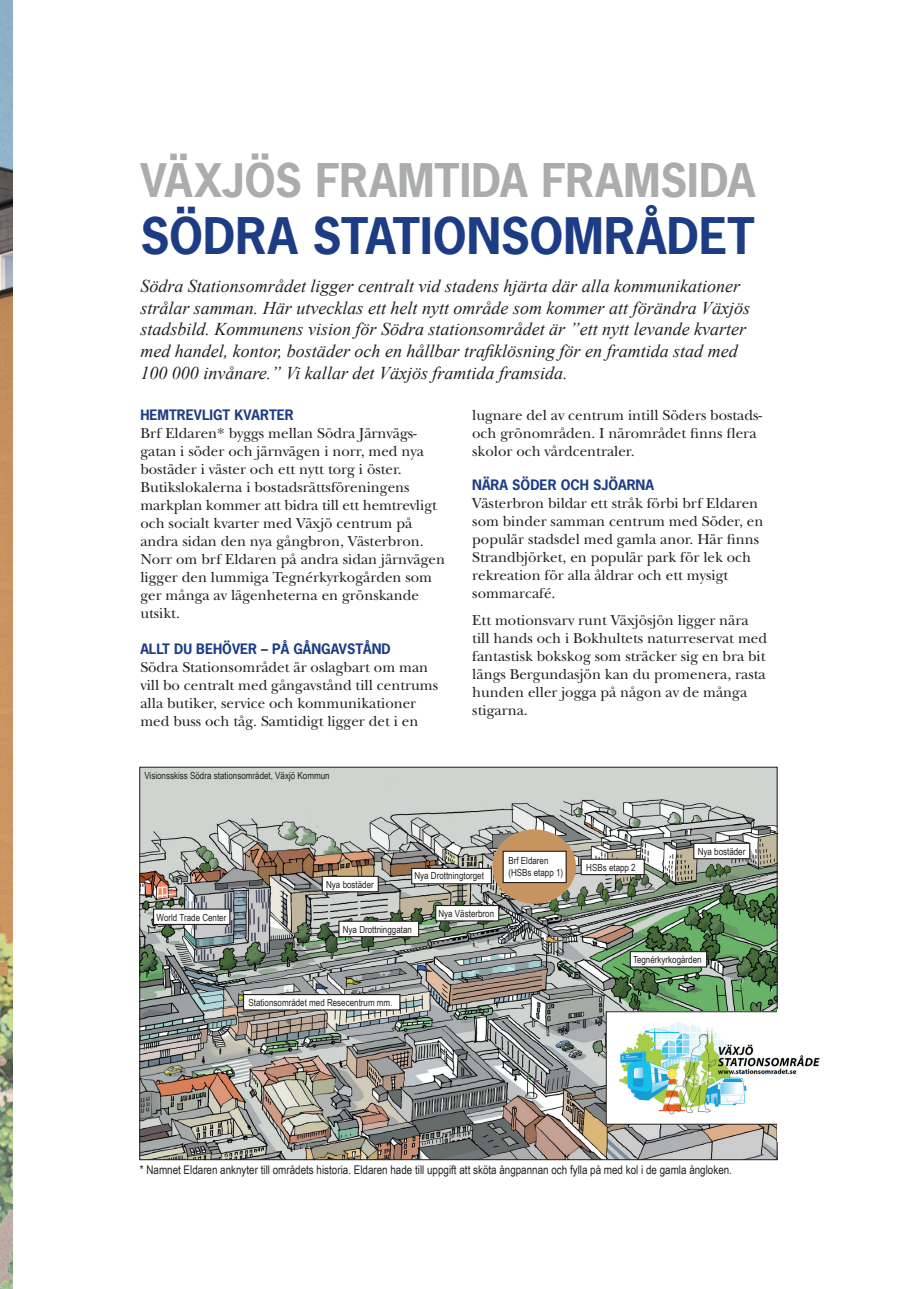
<style>
.page{position:relative;width:919px;height:1289px;background:#fff}
.page>*{position:absolute;margin:0;border:0;box-sizing:border-box;transform-origin:0 0}
.t1{font:700 47.25px "News Gothic";color:#1c3c84}
.t2{font:700 43.5px "News Gothic";color:#abadad}
.t3{font:italic 18px/21.6px "Times New Roman";color:#231f20}
.t4{font:15px/18px "New Baskerville Std";color:#231f20}
.t5{font:700 13.5px "News Gothic";color:#1c3c84}
.t6{font:12px "Arial Narrow";color:#231f20}
.t7{font:9.75px/11.7px "Arial Narrow";color:#231f20}
</style>
<div class="page">
<img style="left:0;top:0;width:13px;height:1288px">
<img style="left:141px;top:769px;width:634px;height:388px">
<div style="left:153px;top:909px;width:77px;height:15px;background:#fff"></div>
<div style="left:153px;top:908px;width:77px;height:17px;border:1px solid #231f20"></div>
<div style="left:492px;top:829px;width:84px;height:74px;background:#c7935f;border-radius:50%"></div>
<div style="left:435px;top:905px;width:63px;height:15px;background:#fff"></div>
<div style="left:435px;top:905px;width:64px;height:16px;border:1px solid #231f20"></div>
<div style="left:630px;top:951px;width:76px;height:16px;background:#fff"></div>
<div style="left:629px;top:951px;width:78px;height:16px;border:1px solid #231f20"></div>
<div style="left:503px;top:851px;width:63px;height:31px;background:#fff"></div>
<div style="left:502px;top:850px;width:64px;height:33px;border:1px solid #231f20"></div>
<div style="left:243px;top:994px;width:157px;height:15px;background:#fff"></div>
<div style="left:243px;top:994px;width:157px;height:16px;border:1px solid #231f20"></div>
<div style="left:339px;top:921px;width:79px;height:15px;background:#fff"></div>
<div style="left:338px;top:920px;width:81px;height:17px;border:1px solid #231f20"></div>
<div style="left:322px;top:876px;width:56px;height:15px;background:#fff"></div>
<div style="left:322px;top:875px;width:57px;height:17px;border:1px solid #231f20"></div>
<div style="left:693px;top:843px;width:56px;height:15px;background:#fff"></div>
<div style="left:693px;top:842px;width:57px;height:17px;border:1px solid #231f20"></div>
<div style="left:581px;top:859px;width:63px;height:15px;background:#fff"></div>
<div style="left:580px;top:858px;width:64px;height:17px;border:1px solid #231f20"></div>
<div style="left:411px;top:868px;width:80px;height:15px;background:#fff"></div>
<div style="left:411px;top:867px;width:81px;height:17px;border:1px solid #231f20"></div>
<div style="left:606px;top:1011px;width:213px;height:113px;background:#fff"></div>
<div style="left:606px;top:1011px;width:213px;height:113px;border:1px solid #231f20"></div>
<div style="left:777px;top:1009px;width:49px;height:133px;background:#fff"></div>
<img style="left:619px;top:1022px;width:201px;height:93px">
<h2 class="t2" style="left:140px;top:151px;width:616px">VÄXJÖS FRAMTIDA FRAMSIDA</h2>
<h1 class="t1" style="left:140px;top:204px;width:615px">SÖDRA STATIONSOMRÅDET</h1>
<p class="t3" style="left:140px;top:275px;width:611px">Södra Stationsområdet ligger centralt vid stadens hjärta där alla kommunikationer strålar samman. Här utvecklas ett helt nytt område som kommer att förändra Växjös stadsbild. Kommunens vision för Södra stationsområdet är ”ett nytt levande kvarter med handel, kontor, bostäder och en hållbar trafiklösning för en framtida stad med 100 000 invånare.” Vi kallar det Växjös framtida framsida.</p>
<p class="t5" style="left:140px;top:406px;width:155px">HEMTREVLIGT KVARTER</p>
<p class="t4" style="left:140px;top:424px;width:306px">Brf Eldaren* byggs mellan Södra Järnvägs&shy;gatan i söder och järnvägen i norr, med nya bostäder i väster och ett nytt torg i öster.<br>Butikslokalerna i bostadsrättsföreningens markplan kommer att bidra till ett hemtrevligt och socialt kvarter med Växjö centrum på andra sidan den nya gångbron, Västerbron.<br>Norr om brf Eldaren på andra sidan järnvägen ligger den lummiga Tegnérkyrkogården som ger många av lägenheterna en grönskande utsikt.</p>
<p class="t5" style="left:140px;top:640px;width:252px">ALLT DU BEHÖVER – PÅ GÅNGAVSTÅND</p>
<p class="t4" style="left:140px;top:658px;width:299px">Södra Stationsområdet är oslagbart om man vill bo centralt med gångavstånd till centrums alla butiker, service och kommunikationer med buss och tåg. Samtidigt ligger det i en</p>
<p class="t7" style="left:144px;top:769px;width:187px">Visionsskiss Södra stationsområdet, Växjö Kommun</p>
<p class="t4" style="left:472px;top:406px;width:291px">lugnare del av centrum intill Söders bostads&shy;och grönområden. I närområdet finns flera skolor och vårdcentraler.</p>
<p class="t5" style="left:472px;top:476px;width:183px">NÄRA SÖDER OCH SJÖARNA</p>
<p class="t4" style="left:472px;top:494px;width:292px">Västerbron bildar ett stråk förbi brf Eldaren som binder samman centrum med Söder, en populär stadsdel med gamla anor. Här finns Strandbjörket, en populär park för lek och rekreation för alla åldrar och ett mysigt sommarcafé.</p>
<p class="t4" style="left:472px;top:610px;width:296px">Ett motionsvarv runt Växjösjön ligger nära till hands och i Bokhultets naturreservat med fantastisk bokskog som sträcker sig en bra bit längs Bergundasjön kan du promenera, rasta hunden eller jogga på någon av de många stigarna.</p>
<p class="t7" style="left:326px;top:878px;width:49px">Nya bostäder</p>
<p class="t7" style="left:414px;top:869px;width:71px">Nya Drottningtorget</p>
<p class="t7" style="left:156px;top:910px;width:71px">World Trade Center</p>
<p class="t7" style="left:438px;top:907px;width:57px">Nya Västerbron</p>
<p class="t7" style="left:343px;top:923px;width:71px">Nya Drottninggatan</p>
<p class="t7" style="left:508px;top:854px;width:56px">Brf Eldaren (HSBs etapp 1)</p>
<p class="t7" style="left:248px;top:996px;width:145px">Stationsområdet med Resecentrum mm.</p>
<p class="t7" style="left:586px;top:861px;width:51px">HSBs etapp 2</p>
<p class="t7" style="left:697px;top:845px;width:49px">Nya bostäder</p>
<p class="t7" style="left:633px;top:953px;width:70px">Tegnérkyrkogården</p>
<p class="t6" style="left:140px;top:1161px;width:593px">* Namnet Eldaren anknyter till områdets historia. Eldaren hade till uppgift att sköta ångpannan och fylla på med kol i de gamla ångloken.</p>
</div>
